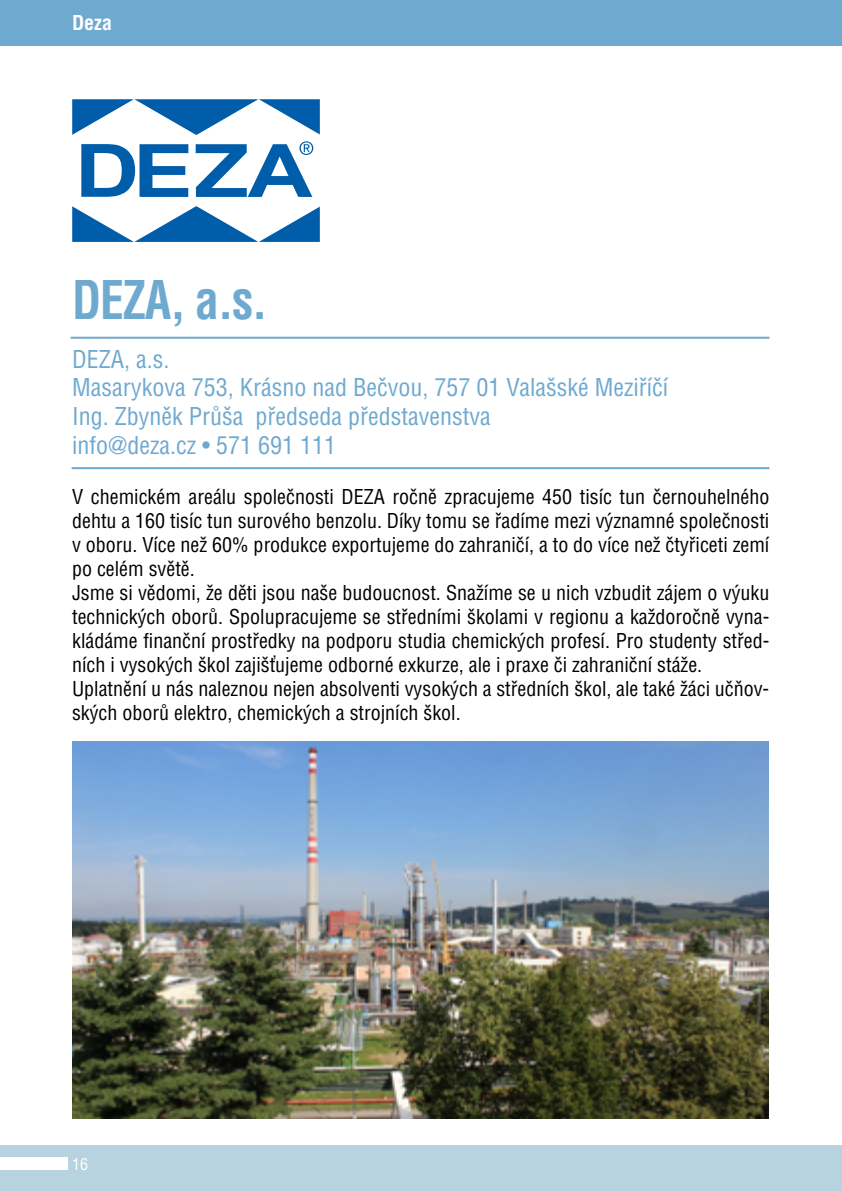
<style>
.page{position:relative;width:842px;height:1191px;background:#fff}
.page>*{position:absolute;margin:0;border:0;box-sizing:border-box;transform-origin:0 0}
.t1{font:700 condensed 52px "Helvetica CE";color:#6ea9d0;scale:.92 1}
.t2{font:condensed 24px/28.8px "Helvetica CE";color:#6ea9d0}
.t3{font:condensed 20px/24px "Helvetica CE";color:#000}
.t4{font:700 condensed 20px "Helvetica CE";color:#fff}
.t5{font:condensed 16px "Helvetica CE";color:#fff}
</style>
<div class="page">
<div style="left:0;top:0;width:842px;height:45px;background:#6ea9d0"></div>
<hr style="left:72px;top:467px;width:697px;height:2px;background:#6ea9d0">
<hr style="left:71px;top:337px;width:698px;height:2px;background:#6ea9d0">
<svg style="left:72px;top:206px;width:248px;height:36px"></svg>
<svg style="left:72px;top:99px;width:248px;height:36px"></svg>
<svg style="left:81px;top:141px;width:232px;height:56px"></svg>
<img style="left:73px;top:742px;width:696px;height:377px">
<div style="left:0;top:1145px;width:842px;height:46px;background:#b7d3e0"></div>
<div style="left:0;top:1157px;width:68px;height:13px;background:#fff"></div>
<p class="t4" style="left:72px;top:10px;width:41px">Deza</p>
<h1 class="t1" style="left:72px;top:268px;width:214px">DEZA, a.s.</h1>
<p class="t2" style="left:72px;top:344px;width:597px">DEZA, a.s.<br>Masarykova 753, Krásno nad Bečvou, 757 01 Valašské Meziříčí Ing. Zbyněk Průša předseda představenstva<br>info@deza.cz • 571 691 111</p>
<p class="t3" style="left:72px;top:484px;width:699px">V chemickém areálu společnosti DEZA ročně zpracujeme 450 tisíc tun černouhelného dehtu a 160 tisíc tun surového benzolu. Díky tomu se řadíme mezi významné společnosti v oboru. Více než 60% produkce exportujeme do zahraničí, a to do více než čtyřiceti zemí po celém světě.<br>Jsme si vědomi, že děti jsou naše budoucnost. Snažíme se u nich vzbudit zájem o výuku technických oborů. Spolupracujeme se středními školami v regionu a každoročně vyna&shy;kládáme finanční prostředky na podporu studia chemických profesí. Pro studenty střed&shy;ních i vysokých škol zajišťujeme odborné exkurze, ale i praxe či zahraniční stáže.<br>Uplatnění u nás naleznou nejen absolventi vysokých a středních škol, ale také žáci učňov&shy;ských oborů elektro, chemických a strojních škol.</p>
<p class="t5" style="left:72px;top:1153px;width:17px">16</p>
</div>
